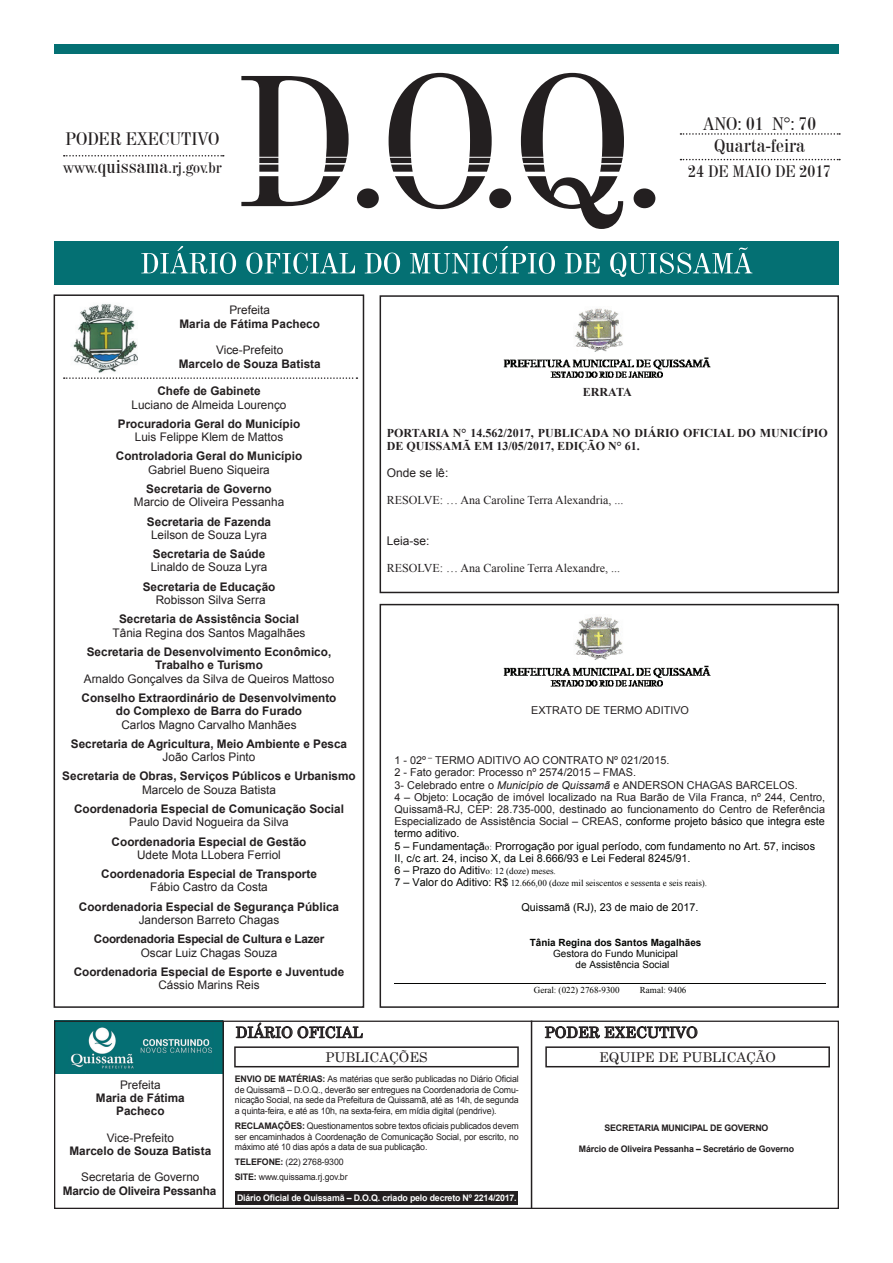
<style>
.page{position:relative;width:893px;height:1263px;background:#fff}
.page>*{position:absolute;margin:0;border:0;box-sizing:border-box;transform-origin:0 0}
.t1{font:condensed 18px/21.6px "Century 725 BT";color:#231f20;text-align:center;scale:1.1 1}
.t2{font:condensed 16.5px "Century 725 BT";color:#231f20;scale:1.1 1}
.t3{font:15px "Century";color:#231f20}
.t4{font:condensed 15px "Century 725 BT";color:#231f20;scale:1.1 1}
.t5{font:13.5px "Century";color:#231f20}
.t6{font:700 12px/13.5px "Times New Roman";color:#231f20}
.t7{font:12px "Times New Roman";color:#231f20}
.t8{font:12px "Arial";color:#231f20}
.t9{font:700 11.85px/13.4px "Arial";color:#231f20;text-align:center}
.t10{font:11.85px "Arial";color:#231f20}
.t11{font:700 11.85px "Arial";letter-spacing:-.02em;color:#231f20}
.t12{font:10.8px/12.1px "Arial";color:#231f20}
.t13{font:10.8px "Arial";color:#040503}
.t14{font:9.9px/10.8px "Arial";color:#040503}
.t15{font:700 9.9px "Arial";color:#040503}
.t16{font:9px/10.5px "Arial";letter-spacing:-.02em;color:#231f20;text-align:justify}
.t17{font:9px/12.1px "Times New Roman";color:#040503}
.t18{font:700 9px "Arial";letter-spacing:-.02em;color:#231f20}
.t19{font:700 9px "Arial";letter-spacing:-.02em;color:#fff}
.s1{font-size:18px}
.s2{font-style:italic}
.s3{color:#040503}
.s4{font-family:"Times New Roman";font-size:9px;color:#040503}
.s5{font-family:"Arial";font-size:10.8px}
.s6{font-weight:700}
</style>
<div class="page">
<img style="left:503px;top:308px;width:208px;height:70px">
<img style="left:503px;top:616px;width:208px;height:71px">
<div style="left:54px;top:242px;width:785px;height:43px;background:#047073"></div>
<div style="left:54px;top:44px;width:785px;height:9px;background:#047073"></div>
<svg style="left:141px;top:246px;width:611px;height:31px"></svg>
<svg style="left:680px;top:133px;width:160px;height:2px"></svg>
<svg style="left:64px;top:155px;width:160px;height:2px"></svg>
<svg style="left:680px;top:159px;width:160px;height:1px"></svg>
<svg style="left:241px;top:73px;width:414px;height:156px"></svg>
<hr style="left:251px;top:172px;width:387px;height:4px;background:#fff">
<hr style="left:251px;top:163px;width:387px;height:2px;background:#fff">
<hr style="left:251px;top:157px;width:387px;height:1px;background:#fff">
<div style="left:54px;top:1021px;width:168px;height:53px;background:#047073"></div>
<div style="left:236px;top:1191px;width:282px;height:13px;background:#231f20"></div>
<img style="left:63px;top:304px;width:75px;height:74px">
<div style="left:54px;top:294px;width:310px;height:714px;border:2px solid #231f20"></div>
<svg style="left:64px;top:377px;width:293px;height:2px"></svg>
<div style="left:54px;top:1020px;width:785px;height:189px;border:1px solid #231f20"></div>
<svg style="left:235px;top:1022px;width:128px;height:17px"></svg>
<svg style="left:544px;top:1026px;width:154px;height:13px"></svg>
<div style="left:234px;top:1046px;width:285px;height:21px;border:2px solid #231f20"></div>
<div style="left:545px;top:1046px;width:285px;height:21px;border:2px solid #231f20"></div>
<hr style="left:531px;top:1020px;width:1px;height:189px;background:#231f20">
<hr style="left:222px;top:1020px;width:2px;height:189px;background:#231f20">
<img style="left:70px;top:1027px;width:143px;height:42px">
<div style="left:380px;top:295px;width:459px;height:298px;border:2px solid #231f20"></div>
<div style="left:380px;top:604px;width:459px;height:404px;border:2px solid #231f20"></div>
<hr style="left:395px;top:983px;width:431px;height:1px;background:#040503">
<h1 class="t1" style="left:66px;top:127px;width:141px">PODER EXECUTIVO</h1>
<p class="t4" style="left:63px;top:158px;width:146px">www.<span class="s1">quissama</span>.rj.gov.br</p>
<h1 class="t1" style="left:703px;top:113px;width:104px">ANO: 01 N°: 70<br>Quarta-feira</h1>
<h2 class="t2" style="left:688px;top:161px;width:131px">24 DE MAIO DE 2017</h2>
<p class="t10" style="left:229px;top:303px;width:42px">Prefeita</p>
<p class="t9" style="left:179px;top:317px;width:142px">Maria de Fátima Pacheco</p>
<p class="t10" style="left:216px;top:342px;width:69px">Vice-Prefeito</p>
<p class="t9" style="left:179px;top:357px;width:143px">Marcelo de Souza Batista</p>
<p class="t9" style="left:157px;top:385px;width:105px">Chefe de Gabinete</p>
<p class="t10" style="left:132px;top:397px;width:156px">Luciano de Almeida Lourenço</p>
<p class="t9" style="left:118px;top:417px;width:184px">Procuradoria Geral do Município</p>
<p class="t10" style="left:135px;top:429px;width:150px">Luis Felippe Klem de Mattos</p>
<p class="t9" style="left:116px;top:450px;width:188px">Controladoria Geral do Município</p>
<p class="t10" style="left:148px;top:462px;width:123px">Gabriel Bueno Siqueira</p>
<p class="t9" style="left:146px;top:482px;width:127px">Secretaria de Governo</p>
<p class="t10" style="left:134px;top:494px;width:152px">Marcio de Oliveira Pessanha</p>
<p class="t9" style="left:147px;top:515px;width:126px">Secretaria de Fazenda</p>
<p class="t10" style="left:151px;top:527px;width:117px">Leilson de Souza Lyra</p>
<p class="t9" style="left:153px;top:548px;width:114px">Secretaria de Saúde</p>
<p class="t10" style="left:151px;top:559px;width:118px">Linaldo de Souza Lyra</p>
<p class="t9" style="left:143px;top:580px;width:134px">Secretaria de Educação</p>
<p class="t10" style="left:156px;top:592px;width:111px">Robisson Silva Serra</p>
<p class="t9" style="left:119px;top:613px;width:181px">Secretaria de Assistência Social</p>
<p class="t10" style="left:113px;top:625px;width:194px">Tânia Regina dos Santos Magalhães</p>
<p class="t9" style="left:87px;top:645px;width:246px">Secretaria de Desenvolvimento Econômico,<br>Trabalho e Turismo</p>
<p class="t10" style="left:84px;top:671px;width:252px">Arnaldo Gonçalves da Silva de Queiros Mattoso</p>
<p class="t9" style="left:82px;top:691px;width:256px">Conselho Extraordinário de Desenvolvimento do Complexo de Barra do Furado</p>
<p class="t10" style="left:121px;top:717px;width:177px">Carlos Magno Carvalho Manhães</p>
<p class="t9" style="left:71px;top:737px;width:278px">Secretaria de Agricultura, Meio Ambiente e Pesca</p>
<p class="t10" style="left:163px;top:749px;width:94px">João Carlos Pinto</p>
<p class="t9" style="left:62px;top:770px;width:295px">Secretaria de Obras, Serviços Públicos e Urbanismo</p>
<p class="t10" style="left:142px;top:782px;width:135px">Marcelo de Souza Batista</p>
<p class="t9" style="left:74px;top:802px;width:271px">Coordenadoria Especial de Comunicação Social</p>
<p class="t10" style="left:129px;top:814px;width:161px">Paulo David Nogueira da Silva</p>
<p class="t9" style="left:112px;top:835px;width:196px">Coordenadoria Especial de Gestão</p>
<p class="t10" style="left:137px;top:847px;width:145px">Udete Mota LLobera Ferriol</p>
<p class="t9" style="left:101px;top:868px;width:217px">Coordenadoria Especial de Transporte</p>
<p class="t10" style="left:150px;top:879px;width:119px">Fábio Castro da Costa</p>
<p class="t9" style="left:79px;top:900px;width:262px">Coordenadoria Especial de Segurança Pública</p>
<p class="t10" style="left:139px;top:912px;width:142px">Janderson Barreto Chagas</p>
<p class="t11" style="left:94px;top:931px;width:232px">Coordenadoria Especial de Cultura e Lazer</p>
<p class="t10" style="left:141px;top:945px;width:138px">Oscar Luiz Chagas Souza</p>
<p class="t9" style="left:74px;top:965px;width:272px">Coordenadoria Especial de Esporte e Juventude</p>
<p class="t10" style="left:158px;top:977px;width:103px">Cássio Marins Reis</p>
<p class="t6" style="left:583px;top:385px;width:50px">ERRATA</p>
<p class="t6" style="left:387px;top:426px;width:442px">PORTARIA N° 14.562/2017, PUBLICADA NO DIÁRIO OFICIAL DO MUNICÍPIO<br>DE QUISSAMÃ EM 13/05/2017, EDIÇÃO N° 61.</p>
<p class="t8" style="left:387px;top:465px;width:63px">Onde se lê:</p>
<p class="t7" style="left:387px;top:492px;width:238px">RESOLVE: … Ana Caroline Terra Alexandria, ...</p>
<p class="t8" style="left:387px;top:533px;width:44px">Leia-se:</p>
<p class="t7" style="left:387px;top:560px;width:235px">RESOLVE: … Ana Caroline Terra Alexandre, ...</p>
<p class="t12" style="left:531px;top:704px;width:159px">EXTRATO DE TERMO ADITIVO</p>
<p class="t12" style="left:395px;top:754px;width:432px">1 - 02º <sup>–</sup> TERMO ADITIVO AO CONTRATO Nº 021/2015.<br>2 - Fato gerador: Processo nº 2574/2015 – FMAS.<br>3- Celebrado entre o <span class="s2">Município de Quissamã</span> e ANDERSON CHAGAS BARCELOS.<br>4 – Objeto: Locação de imóvel localizado na Rua Barão de Vila Franca, nº 244, Centro, Quissamã-RJ, CEP: 28.735-000, destinado ao funcionamento do Centro de Referência Especializado de Assistência Social – CREAS<span class="s3">, conforme projeto básico que integra este termo aditivo.<br>5 – Fundamentaçã</span><span class="s4">o:</span> <span class="s3">Prorrogação por igual período, com fundamento no Art. 57, incisos II, c/c art. 24, inciso X, da Lei 8.666/93 e Lei Federal 8245/91.</span></p>
<p class="t17" style="left:395px;top:865px;width:314px"><span class="s5">6 – Prazo do Aditiv</span>o: 12 (doze) meses.<br><span class="s5">7 – Valor do Aditivo: R$</span> 12.666,00 (doze mil seiscentos e sessenta e seis reais).</p>
<p class="t13" style="left:521px;top:899px;width:179px">Quissamã (RJ), 23 de maio de 2017.</p>
<p class="t15" style="left:530px;top:936px;width:173px">Tânia Regina dos Santos Magalhães</p>
<p class="t14" style="left:576px;top:948px;width:104px;text-indent:-22px">Gestora do Fundo Municipal de Assistência Social</p>
<p class="t17" style="left:534px;top:983px;width:87px">Geral: (022) 2768-9300</p>
<p class="t17" style="left:640px;top:983px;width:48px">Ramal: 9406</p>
<p class="t10" style="left:120px;top:1076px;width:42px">Prefeita</p>
<p class="t9" style="left:96px;top:1091px;width:90px">Maria de Fátima<br>Pacheco</p>
<p class="t10" style="left:107px;top:1130px;width:69px">Vice-Prefeito</p>
<p class="t9" style="left:69px;top:1144px;width:143px">Marcelo de Souza Batista</p>
<p class="t10" style="left:81px;top:1169px;width:120px">Secretaria de Governo</p>
<p class="t11" style="left:63px;top:1183px;width:155px">Marcio de Oliveira Pessanha</p>
<p class="t3" style="left:236px;top:1020px;width:128px">DIÁRIO OFICIAL</p>
<p class="t3" style="left:545px;top:1020px;width:155px">PODER EXECUTIVO</p>
<p class="t5" style="left:325px;top:1046px;width:104px">PUBLICAÇÕES</p>
<p class="t5" style="left:599px;top:1046px;width:178px">EQUIPE DE PUBLICAÇÃO</p>
<p class="t16" style="left:235px;top:1074px;width:285px"><span class="s6">ENVIO DE MATÉRIAS:</span> As matérias que serão publicadas no Diário Oficial de Quissamã – D.O.Q., deverão ser entregues na Coordenadoria de Comu&shy;nicação Social, na sede da Prefeitura de Quissamã, até as 14h, de segunda a quinta-feira, e até as 10h, na sexta-feira, em mídia digital (pendrive).</p>
<p class="t16" style="left:235px;top:1121px;width:285px"><span class="s6">RECLAMAÇÕES:</span> Questionamentos sobre textos oficiais publicados devem ser encaminhados à Coordenação de Comunicação Social, por escrito, no máximo até 10 dias após a data de sua publicação.</p>
<p class="t16" style="left:235px;top:1154px;width:114px;line-height:15px"><span class="s6">TELEFONE:</span> (22) 2768-9300<br><span class="s6">SITE:</span> www.quissama.rj.gov.br</p>
<p class="t19" style="left:237px;top:1192px;width:281px">Diário Oficial de Quissamã – D.O.Q. criado pelo decreto Nº 2214/2017.</p>
<p class="t18" style="left:605px;top:1122px;width:165px">SECRETARIA MUNICIPAL DE GOVERNO</p>
<p class="t18" style="left:579px;top:1143px;width:217px">Márcio de Oliveira Pessanha – Secretário de Governo</p>
</div>
